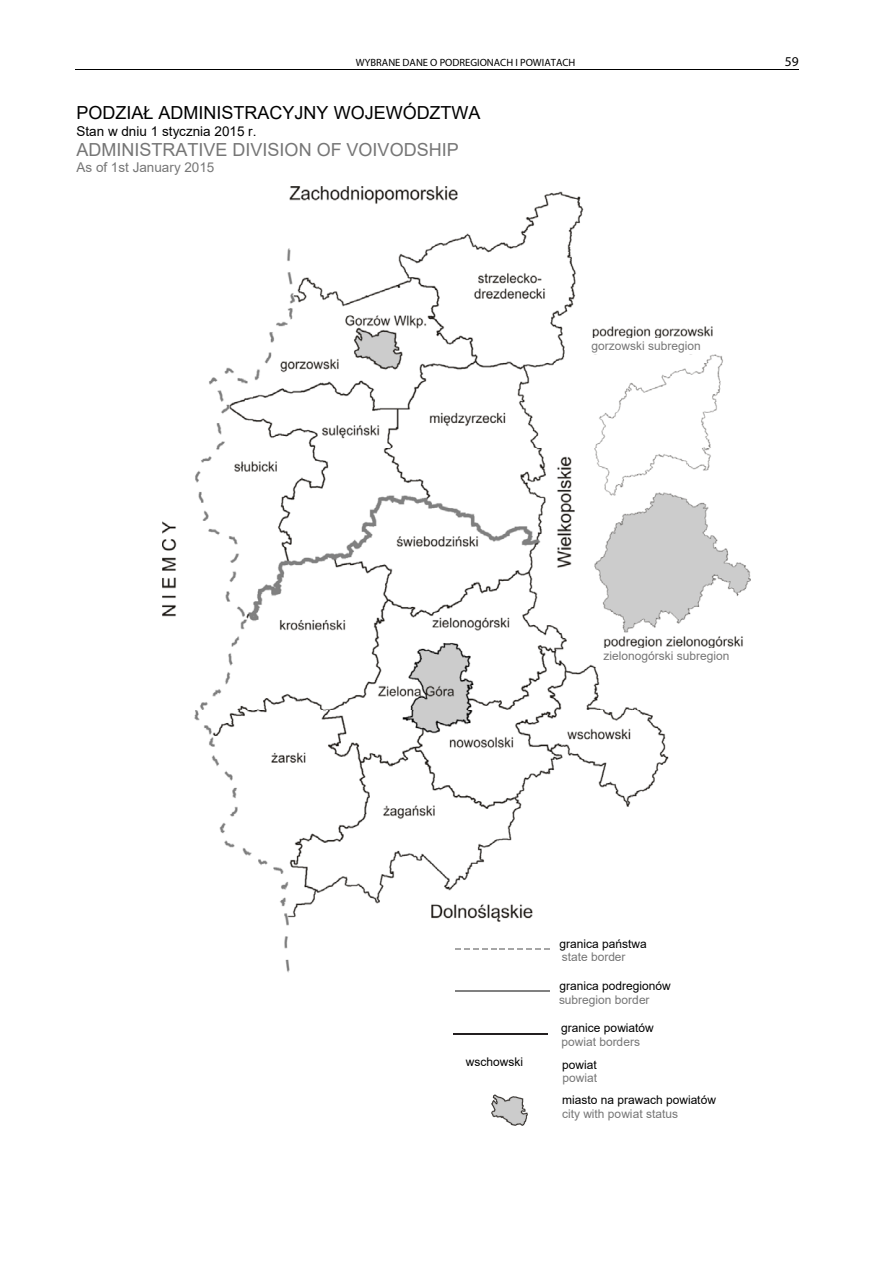
<style>
.page{position:relative;width:893px;height:1263px;background:#fff}
.page>*{position:absolute;margin:0;border:0;box-sizing:border-box;transform-origin:0 0}
.t1{font:18px "Arial";color:#767676}
.t2{font:18px "Arial";color:#000}
.t3{font:13.5px "Arial";color:#000}
.t4{font:13.5px "Arial";color:#767676}
.t5{font:13.5px "Myriad Pro";color:#000}
.t6{font:12px "Arial";color:#767676}
.t7{font:12px "Arial";color:#000}
.t8{font:10.5px "Myriad Pro";color:#000}
</style>
<div class="page">
<hr style="left:75px;top:69px;width:724px;height:1px;background:#000">
<img style="left:162px;top:186px;width:588px;height:786px">
<img style="left:491px;top:1095px;width:37px;height:31px">
<svg style="left:455px;top:948px;width:94px;height:2px"></svg>
<hr style="left:455px;top:990px;width:94px;height:2px;background:#808080">
<hr style="left:453px;top:1033px;width:95px;height:2px;background:#231f20">
<div style="left:591px;top:338px;width:128px;height:15px;background:#fff"></div>
<div style="left:603px;top:648px;width:157px;height:25px;background:#fff"></div>
<p class="t8" style="left:356px;top:58px;width:221px">WYBRANE DANE O PODREGIONACH I POWIATACH</p>
<p class="t5" style="left:785px;top:56px;width:15px">59</p>
<h1 class="t2" style="left:76px;top:103px;width:406px">PODZIAŁ ADMINISTRACYJNY WOJEWÓDZTWA</h1>
<p class="t3" style="left:76px;top:124px;width:182px">Stan w dniu 1 stycznia 2015 r.</p>
<h1 class="t1" style="left:76px;top:139px;width:384px">ADMINISTRATIVE DIVISION OF VOIVODSHIP</h1>
<p class="t4" style="left:76px;top:160px;width:139px">As of 1st January 2015</p>
<p class="t6" style="left:591px;top:339px;width:111px">gorzowski subregion</p>
<p class="t6" style="left:603px;top:649px;width:127px">zielonogórski subregion</p>
<p class="t7" style="left:559px;top:937px;width:89px">granica państwa</p>
<p class="t6" style="left:562px;top:950px;width:65px">state border</p>
<p class="t7" style="left:559px;top:979px;width:113px">granica podregionów</p>
<p class="t6" style="left:559px;top:993px;width:92px">subregion border</p>
<p class="t7" style="left:561px;top:1022px;width:94px">granice powiatów</p>
<p class="t6" style="left:561px;top:1035px;width:80px">powiat borders</p>
<p class="t7" style="left:466px;top:1055px;width:59px">wschowski</p>
<p class="t7" style="left:562px;top:1058px;width:36px">powiat</p>
<p class="t6" style="left:562px;top:1072px;width:36px">powiat</p>
<p class="t7" style="left:562px;top:1094px;width:155px">miasto na prawach powiatów</p>
<p class="t6" style="left:562px;top:1107px;width:117px">city with powiat status</p>
</div>
